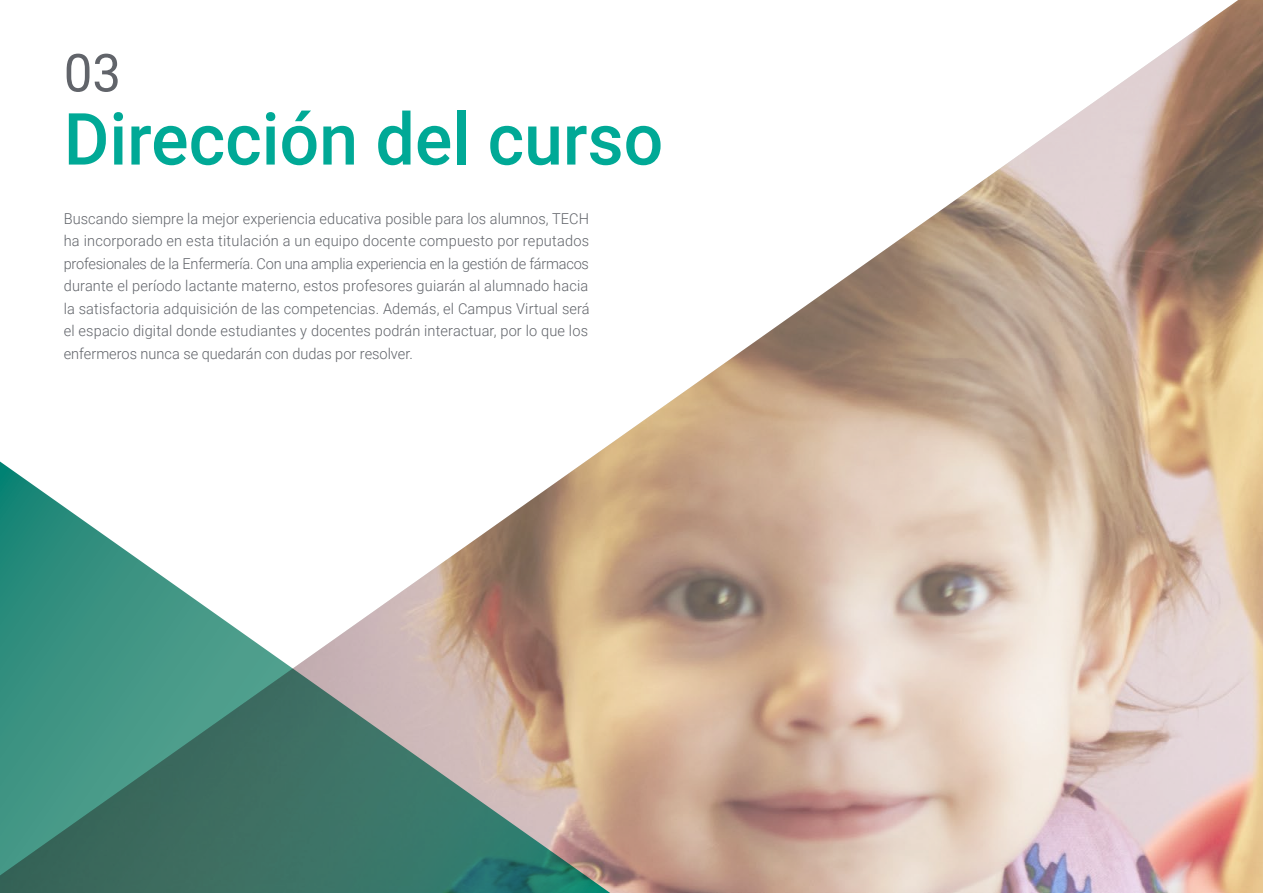
<style>
.page{position:relative;width:1263px;height:893px;background:#fff}
.page>*{position:absolute;margin:0;border:0;box-sizing:border-box;transform-origin:0 0}
.t1{font:500 72px "Roboto";color:#00a996}
.t2{font:52.5px "Roboto";color:#61646a}
.t3{font:300 15px/22.5px "Roboto";color:#61646a;text-align:justify}
</style>
<div class="page">
<img style="left:607px;top:0;width:656px;height:893px">
<svg style="left:0;top:446px;width:640px;height:447px"></svg>
<h2 class="t2" style="left:64px;top:36px;width:59px">03</h2>
<h1 class="t1" style="left:64px;top:89px;width:601px">Dirección del curso</h1>
<p class="t3" style="left:64px;top:207px;width:527px">Buscando siempre la mejor experiencia educativa posible para los alumnos, TECH ha incorporado en esta titulación a un equipo docente compuesto por reputados profesionales de la Enfermería. Con una amplia experiencia en la gestión de fármacos durante el período lactante materno, estos profesores guiarán al alumnado hacia la satisfactoria adquisición de las competencias. Además, el Campus Virtual será el espacio digital donde estudiantes y docentes podrán interactuar, por lo que los enfermeros nunca se quedarán con dudas por resolver.</p>
</div>
